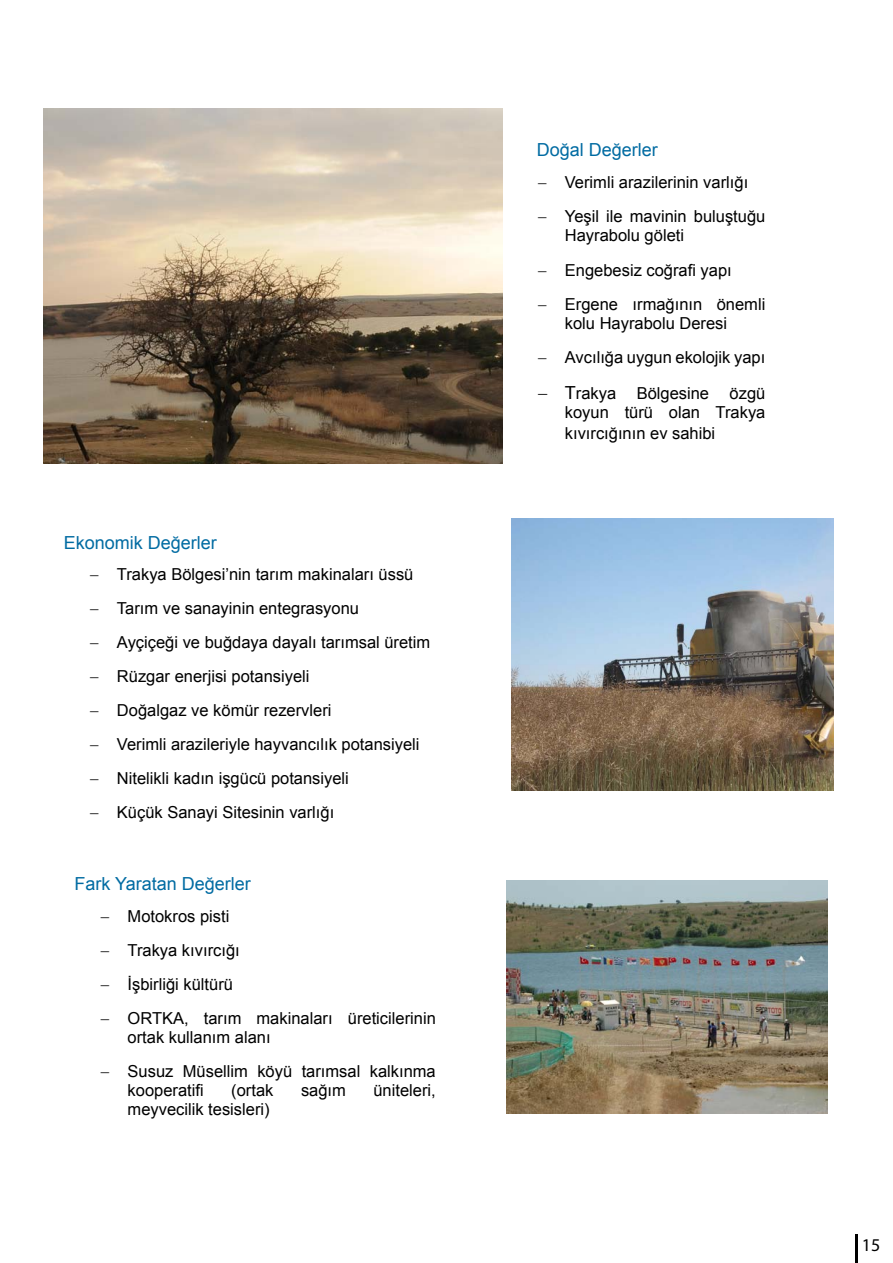
<style>
.page{position:relative;width:893px;height:1263px;background:#fff}
.page>*{position:absolute;margin:0;border:0;box-sizing:border-box;transform-origin:0 0}
.t1{font:18px "Arial";color:#006ba2}
.t2{font:18px "Myriad Pro";color:#000}
.t3{font:16.5px/33.9px "Arial";color:#000}
.s1{font-size:18px}
</style>
<div class="page">
<img style="left:44px;top:109px;width:459px;height:354px">
<img style="left:512px;top:519px;width:321px;height:272px">
<img style="left:506px;top:880px;width:322px;height:234px">
<hr style="left:855px;top:1235px;width:2px;height:28px;background:#000">
<p class="t1" style="left:64px;top:531px;width:155px">Ekonomik Değerler</p>
<p class="t3" style="left:90px;top:558px;width:342px">− Trakya Bölgesi’nin tarım makinaları üssü<br>− Tarım ve sanayinin entegrasyonu<br>− Ayçiçeği ve buğdaya dayalı tarımsal üretim − Rüzgar enerjisi potansiyeli<br>− Doğalgaz ve kömür rezervleri<br>− Verimli arazileriyle hayvancılık potansiyeli − Nitelikli kadın işgücü potansiyeli<br>− Küçük Sanayi Sitesinin varlığı</p>
<p class="t1" style="left:74px;top:872px;width:178px">Fark Yaratan Değerler</p>
<p class="t3" style="left:101px;top:899px;width:337px">− Motokros pisti<br>− Trakya kıvırcığı<br>− İşbirliği kültürü<br>− ORTKA, tarım makinaları üreticilerinin</p>
<p class="t3" style="left:101px;top:1020px;width:337px;text-indent:27px">ortak kullanım alanı<br>− Susuz Müsellim köyü tarımsal kalkınma</p>
<p class="t3" style="left:128px;top:1073px;width:78px">kooperatifi</p>
<p class="t3" style="left:231px;top:1073px;width:44px">(ortak</p>
<p class="t3" style="left:301px;top:1073px;width:46px">sağım</p>
<p class="t3" style="left:373px;top:1073px;width:64px">üniteleri,</p>
<p class="t3" style="left:128px;top:1092px;width:144px">meyvecilik tesisleri)</p>
<p class="t1" style="left:537px;top:138px;width:123px">Doğal Değerler</p>
<p class="t3" style="left:538px;top:165px;width:229px">− Verimli arazilerinin varlığı<br>− Yeşil ile mavinin buluştuğu</p>
<p class="t3" style="left:538px;top:217px;width:195px;line-height:35.7px;text-indent:27px">Hayrabolu göleti<br>− Engebesiz coğrafi yapı</p>
<p class="t3" style="left:565px;top:295px;width:202px;line-height:18.9px;text-indent:-27px">− Ergene ırmağının önemli kolu Hayrabolu Deresi</p>
<p class="t3" style="left:538px;top:340px;width:229px;line-height:35.7px">− Avcılığa uygun ekolojik yapı − <span class="s1">T</span>rakya Bölgesine özgü</p>
<p class="t3" style="left:565px;top:402px;width:202px;line-height:20.7px">koyun türü olan Trakya kıvırcığının ev sahibi</p>
<p class="t2" style="left:862px;top:1234px;width:20px">15</p>
</div>
